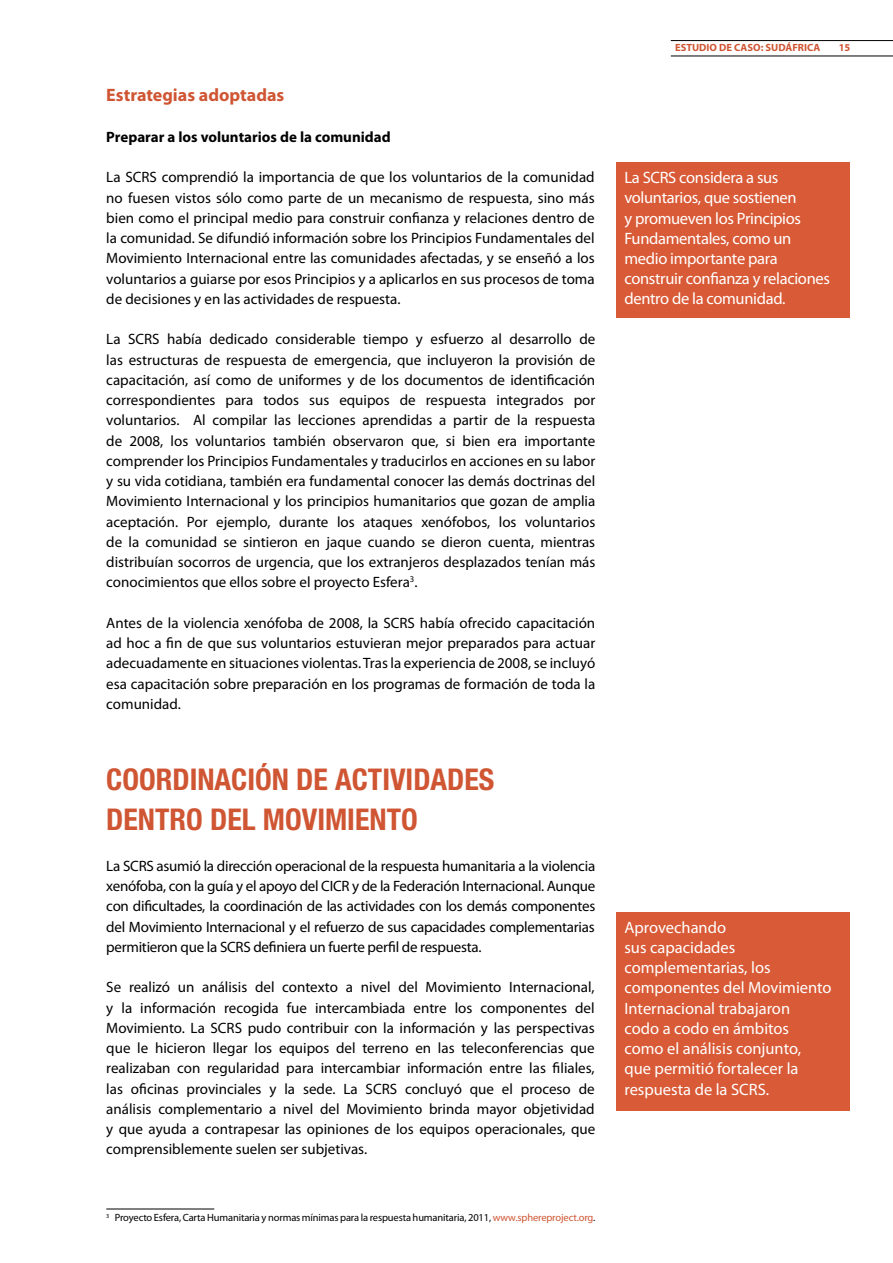
<style>
.page{position:relative;width:893px;height:1263px;background:#fff}
.page>*{position:absolute;margin:0;border:0;box-sizing:border-box;transform-origin:0 0}
.t1{font:700 condensed 30px/40.5px "Helvetica Neue";color:#cf5533}
.t2{font:700 18px "Myriad Pro";color:#cf5533}
.t3{font:16.5px/20.2px "Myriad Pro";letter-spacing:-.005em;color:#fff}
.t4{font:15px/20.2px "Myriad Pro";color:#000;text-align:justify}
.t5{font:700 15px "Myriad Pro";color:#000}
.t6{font:10.5px "Myriad Pro";letter-spacing:-.015em;color:#000}
.t7{font:700 10.5px "Myriad Pro";color:#cf5533}
.s1{color:#cf5533}
</style>
<div class="page">
<hr style="left:671px;top:40px;width:222px;height:1px;background:#000">
<hr style="left:671px;top:56px;width:222px;height:1px;background:#000">
<hr style="left:106px;top:1209px;width:108px;height:1px;background:#000">
<div style="left:616px;top:912px;width:234px;height:198px;background:#d95a36"></div>
<div style="left:616px;top:162px;width:234px;height:155px;background:#d95a36"></div>
<p class="t2" style="left:106px;top:83px;width:180px">Estrategias adoptadas</p>
<p class="t5" style="left:106px;top:127px;width:286px">Preparar a los voluntarios de la comunidad</p>
<p class="t4" style="left:106px;top:167px;width:490px">La SCRS comprendió la importancia de que los voluntarios de la comunidad no fuesen vistos sólo como parte de un mecanismo de respuesta, sino más bien como el principal medio para construir confianza y relaciones dentro de la comunidad. Se difundió información sobre los Principios Fundamentales del Movimiento Internacional entre las comunidades afectadas, y se enseñó a los voluntarios a guiarse por esos Principios y a aplicarlos en sus procesos de toma de decisiones y en las actividades de respuesta.</p>
<p class="t4" style="left:106px;top:329px;width:491px">La SCRS había dedicado considerable tiempo y esfuerzo al desarrollo de las estructuras de respuesta de emergencia, que incluyeron la provisión de capacitación, así como de uniformes y de los documentos de identificación correspondientes para todos sus equipos de respuesta integrados por voluntarios. Al compilar las lecciones aprendidas a partir de la respuesta de 2008, los voluntarios también observaron que, si bien era importante comprender los Principios Fundamentales y traducirlos en acciones en su labor y su vida cotidiana, también era fundamental conocer las demás doctrinas del Movimiento Internacional y los principios humanitarios que gozan de amplia aceptación. Por ejemplo, durante los ataques xenófobos, los voluntarios de la comunidad se sintieron en jaque cuando se dieron cuenta, mientras distribuían socorros de urgencia, que los extranjeros desplazados tenían más conocimientos que ellos sobre el proyecto Esfera<sup>3</sup>.</p>
<p class="t4" style="left:106px;top:612px;width:490px">Antes de la violencia xenófoba de 2008, la SCRS había ofrecido capacitación ad hoc a fin de que sus voluntarios estuvieran mejor preparados para actuar adecuadamente en situaciones violentas. Tras la experiencia de 2008, se incluyó esa capacitación sobre preparación en los programas de formación de toda la comunidad.</p>
<h1 class="t1" style="left:106px;top:758px;width:390px">COORDINACIÓN DE ACTIVIDADES<br>DENTRO DEL MOVIMIENTO</h1>
<p class="t4" style="left:106px;top:855px;width:491px">La SCRS asumió la dirección operacional de la respuesta humanitaria a la violencia xenófoba, con la guía y el apoyo del CICR y de la Federación Internacional. Aunque con dificultades, la coordinación de las actividades con los demás componentes del Movimiento Internacional y el refuerzo de sus capacidades complementarias permitieron que la SCRS definiera un fuerte perfil de respuesta.</p>
<p class="t4" style="left:106px;top:977px;width:490px">Se realizó un análisis del contexto a nivel del Movimiento Internacional, y la información recogida fue intercambiada entre los componentes del Movimiento. La SCRS pudo contribuir con la información y las perspectivas que le hicieron llegar los equipos del terreno en las teleconferencias que realizaban con regularidad para intercambiar información entre las filiales, las oficinas provinciales y la sede. La SCRS concluyó que el proceso de análisis complementario a nivel del Movimiento brinda mayor objetividad y que ayuda a contrapesar las opiniones de los equipos operacionales, que comprensiblemente suelen ser subjetivas.</p>
<p class="t6" style="left:106px;top:1211px;width:490px"><sup>3</sup> Proyecto Esfera, Carta Humanitaria y normas mínimas para la respuesta humanitaria, 2011, <span class="s1">www.sphereproject.org</span>.</p>
<p class="t7" style="left:675px;top:41px;width:147px">ESTUDIO DE CASO: SUDÁFRICA</p>
<p class="t7" style="left:839px;top:41px;width:13px">15</p>
<p class="t3" style="left:624px;top:167px;width:207px">La SCRS considera a sus voluntarios, que sostienen<br>y promueven los Principios<br>Fundamentales, como un medio importante para construir confianza y relaciones dentro de la comunidad.</p>
<p class="t3" style="left:624px;top:917px;width:209px">Aprovechando<br>sus capacidades complementarias, los componentes del Movimiento<br>Internacional trabajaron<br>codo a codo en ámbitos como el análisis conjunto, que permitió fortalecer la respuesta de la SCRS.</p>
</div>
